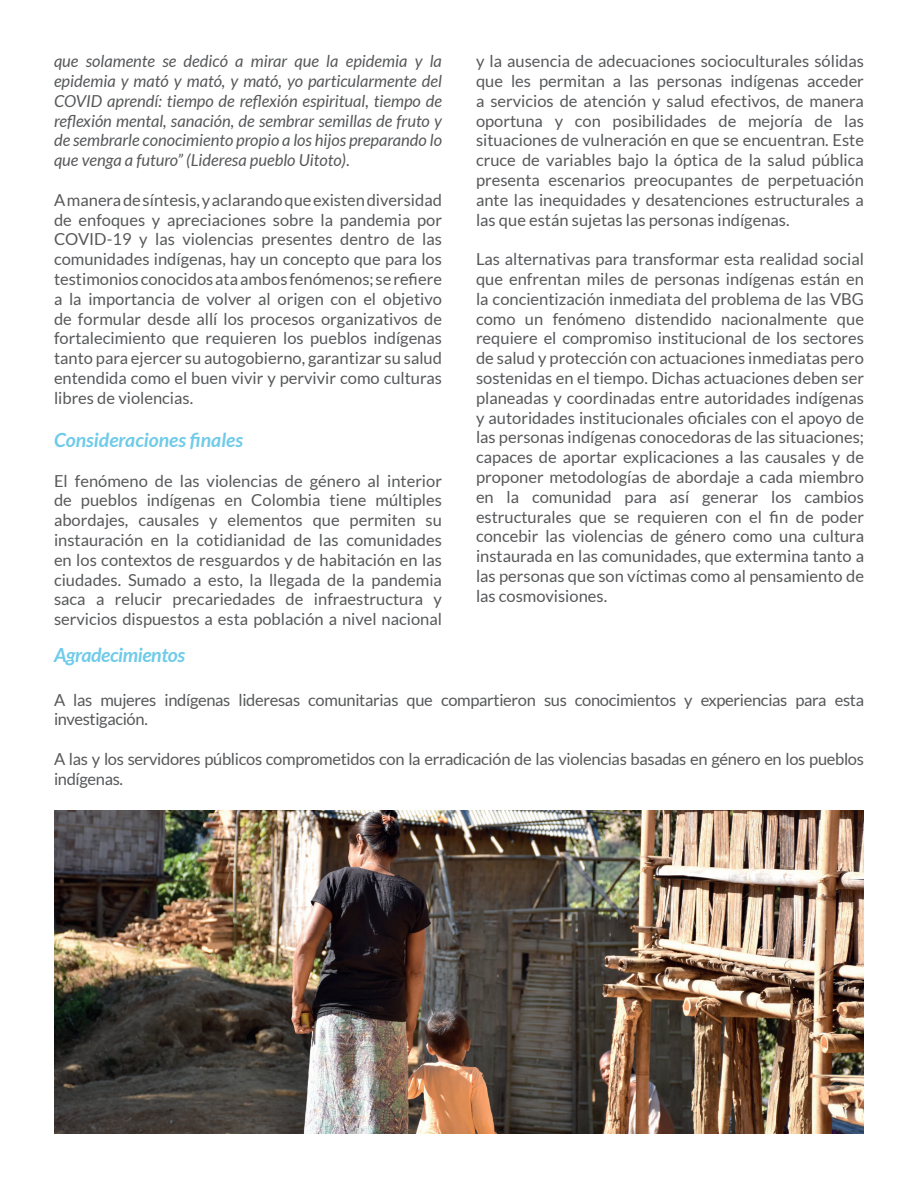
<style>
.page{position:relative;width:918px;height:1188px;background:#fff}
.page>*{position:absolute;margin:0;border:0;box-sizing:border-box;transform-origin:0 0}
.t1{font:italic 700 19.5px "Lato";color:#6fcbe9}
.t2{font:italic 700 19.5px "Lato";letter-spacing:-.02em;color:#6fcbe9}
.t3{font:16.5px/19.8px "Lato";letter-spacing:-.02em;color:#57585a;text-align:justify}
.t4{font:italic 16.5px/19.8px "Lato";color:#57585a;text-align:justify}
.s1{font-style:normal}
</style>
<div class="page">
<img style="left:54px;top:811px;width:810px;height:323px">
<p class="t4" style="left:54px;top:52px;width:389px">que solamente se dedicó a mirar que la epidemia y la epidemia y mató y mató, y mató, yo particularmente del COVID aprendí: tiempo de reflexión espiritual, tiempo de reflexión mental, sanación, de sembrar semillas de fruto y de sembrarle conocimiento propio a los hijos preparando lo que venga a futuro” (Lideresa pueblo Uitoto)<span class="s1">.</span></p>
<p class="t3" style="left:54px;top:190px;width:390px">A manera de síntesis, y aclarando que existen diversidad de enfoques y apreciaciones sobre la pandemia por COVID-19 y las violencias presentes dentro de las comunidades indígenas, hay un concepto que para los testimonios conocidos ata ambos fenómenos; se refiere a la importancia de volver al origen con el objetivo de formular desde allí los procesos organizativos de fortalecimiento que requieren los pueblos indígenas tanto para ejercer su autogobierno, garantizar su salud entendida como el buen vivir y pervivir como culturas libres de violencias.</p>
<p class="t1" style="left:54px;top:429px;width:191px">Consideraciones finales</p>
<p class="t3" style="left:54px;top:471px;width:390px">El fenómeno de las violencias de género al interior de pueblos indígenas en Colombia tiene múltiples abordajes, causales y elementos que permiten su instauración en la cotidianidad de las comunidades en los contextos de resguardos y de habitación en las ciudades. Sumado a esto, la llegada de la pandemia saca a relucir precariedades de infraestructura y servicios dispuestos a esta población a nivel nacional</p>
<p class="t3" style="left:476px;top:51px;width:390px">y la ausencia de adecuaciones socioculturales sólidas que les permitan a las personas indígenas acceder a servicios de atención y salud efectivos, de manera oportuna y con posibilidades de mejoría de las situaciones de vulneración en que se encuentran. Este cruce de variables bajo la óptica de la salud pública presenta escenarios preocupantes de perpetuación ante las inequidades y desatenciones estructurales a las que están sujetas las personas indígenas.</p>
<p class="t3" style="left:476px;top:249px;width:390px">Las alternativas para transformar esta realidad social que enfrentan miles de personas indígenas están en la concientización inmediata del problema de las VBG como un fenómeno distendido nacionalmente que requiere el compromiso institucional de los sectores de salud y protección con actuaciones inmediatas pero sostenidas en el tiempo. Dichas actuaciones deben ser planeadas y coordinadas entre autoridades indígenas y autoridades institucionales oficiales con el apoyo de las personas indígenas conocedoras de las situaciones; capaces de aportar explicaciones a las causales y de proponer metodologías de abordaje a cada miembro en la comunidad para así generar los cambios estructurales que se requieren con el fin de poder concebir las violencias de género como una cultura instaurada en las comunidades, que extermina tanto a las personas que son víctimas como al pensamiento de las cosmovisiones.</p>
<p class="t2" style="left:54px;top:644px;width:133px">Agradecimientos</p>
<p class="t3" style="left:54px;top:690px;width:812px">A las mujeres indígenas lideresas comunitarias que compartieron sus conocimientos y experiencias para esta investigación.</p>
<p class="t3" style="left:54px;top:749px;width:811px">A las y los servidores públicos comprometidos con la erradicación de las violencias basadas en género en los pueblos indígenas.</p>
</div>
